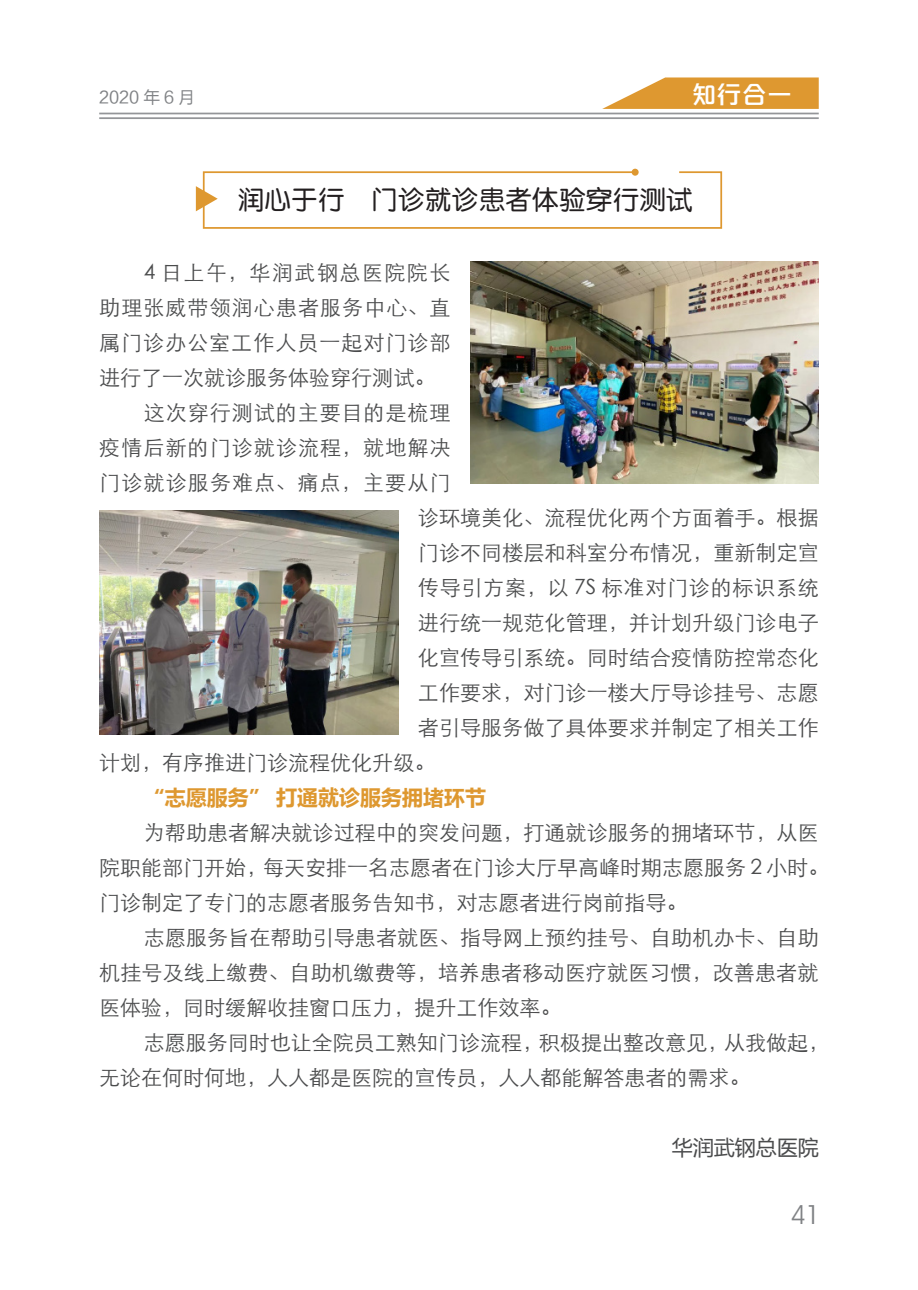
<style>
.page{position:relative;width:918px;height:1290px;background:#fff}
.page>*{position:absolute;margin:0;border:0;box-sizing:border-box;transform-origin:0 0}
.t1{font:26.25px "J Zun Yuan";letter-spacing:.02em;color:#231f20}
.t2{font:26.25px "Avant Garde IT Cby BT";color:#808285}
.t3{font:24.5px "FZPSZHJW GB1 0";color:#fff}
.t4{font:21px/35px "ST Xihei";letter-spacing:.005em;color:#4b4c4d;text-align:justify}
.t5{font:21px "ST Xihei";letter-spacing:.035em;color:#4b4c4d}
.t6{font:21px "ST Xihei";letter-spacing:.05em;color:#4b4c4d}
.t7{font:21px "ST Xihei";letter-spacing:.055em;color:#4b4c4d}
.t8{font:700 21px "Microsoft Ya Hei";color:#de9830}
.t9{font:21px "ST Xihei";letter-spacing:.045em;color:#4b4c4d}
.t10{font:21px "Microsoft Ya Hei";color:#4b4c4d}
.t11{font:16.62px "FZLTHJW GB1 0";color:#808285}
</style>
<div class="page">
<svg style="left:602px;top:77px;width:217px;height:32px;background:#e3a851"></svg>
<hr style="left:99px;top:117px;width:720px;height:2px;background:#939598">
<hr style="left:99px;top:113px;width:720px;height:1px;background:#939598">
<svg style="left:196px;top:170px;width:527px;height:59px"></svg>
<img style="left:470px;top:262px;width:349px;height:222px">
<img style="left:99px;top:510px;width:299px;height:224px">
<p class="t11" style="left:99px;top:88px;width:97px">2020 年 6 月</p>
<p class="t3" style="left:692px;top:81px;width:102px">知行合一</p>
<p class="t1" style="left:238px;top:186px;width:456px">润心于行　门诊就诊患者体验穿行测试</p>
<p class="t4" style="left:99px;top:253px;width:353px;text-indent:45px">4 日上午，华润武钢总医院院长助理张威带领润心患者服务中心、直属门诊办公室工作人员一起对门诊部进行了一次就诊服务体验穿行测试。</p>
<p class="t9" style="left:144px;top:396px;width:308px">这次穿行测试的主要目的是梳理</p>
<p class="t6" style="left:99px;top:431px;width:353px">疫情后新的门诊就诊流程，就地解决</p>
<p class="t7" style="left:99px;top:466px;width:353px">门诊就诊服务难点、痛点，主要从门</p>
<p class="t4" style="left:418px;top:498px;width:402px">诊环境美化、流程优化两个方面着手。根据</p>
<p class="t4" style="left:418px;top:533px;width:402px">门诊不同楼层和科室分布情况，重新制定宣</p>
<p class="t5" style="left:418px;top:571px;width:402px">传导引方案，以 7S 标准对门诊的标识系统</p>
<p class="t4" style="left:418px;top:603px;width:402px">进行统一规范化管理，并计划升级门诊电子</p>
<p class="t4" style="left:418px;top:638px;width:402px">化宣传导引系统。同时结合疫情防控常态化</p>
<p class="t4" style="left:418px;top:673px;width:402px">工作要求，对门诊一楼大厅导诊挂号、志愿</p>
<p class="t4" style="left:418px;top:708px;width:402px">者引导服务做了具体要求并制定了相关工作</p>
<p class="t4" style="left:99px;top:743px;width:337px">计划，有序推进门诊流程优化升级。</p>
<p class="t8" style="left:144px;top:783px;width:344px">“志愿服务” 打通就诊服务拥堵环节</p>
<p class="t4" style="left:99px;top:813px;width:731px;text-align:left;text-indent:45px">为帮助患者解决就诊过程中的突发问题，打通就诊服务的拥堵环节，从医院职能部门开始，每天安排一名志愿者在门诊大厅早高峰时期志愿服务 2 小时。门诊制定了专门的志愿者服务告知书，对志愿者进行岗前指导。</p>
<p class="t4" style="left:99px;top:918px;width:721px;text-indent:45px">志愿服务旨在帮助引导患者就医、指导网上预约挂号、自助机办卡、自助机挂号及线上缴费、自助机缴费等，培养患者移动医疗就医习惯，改善患者就医体验，同时缓解收挂窗口压力，提升工作效率。</p>
<p class="t4" style="left:99px;top:1023px;width:731px;text-indent:45px">志愿服务同时也让全院员工熟知门诊流程，积极提出整改意见，从我做起，无论在何时何地，人人都是医院的宣传员，人人都能解答患者的需求。</p>
<p class="t10" style="left:672px;top:1133px;width:148px">华润武钢总医院</p>
<p class="t2" style="left:791px;top:1198px;width:31px">41</p>
</div>
